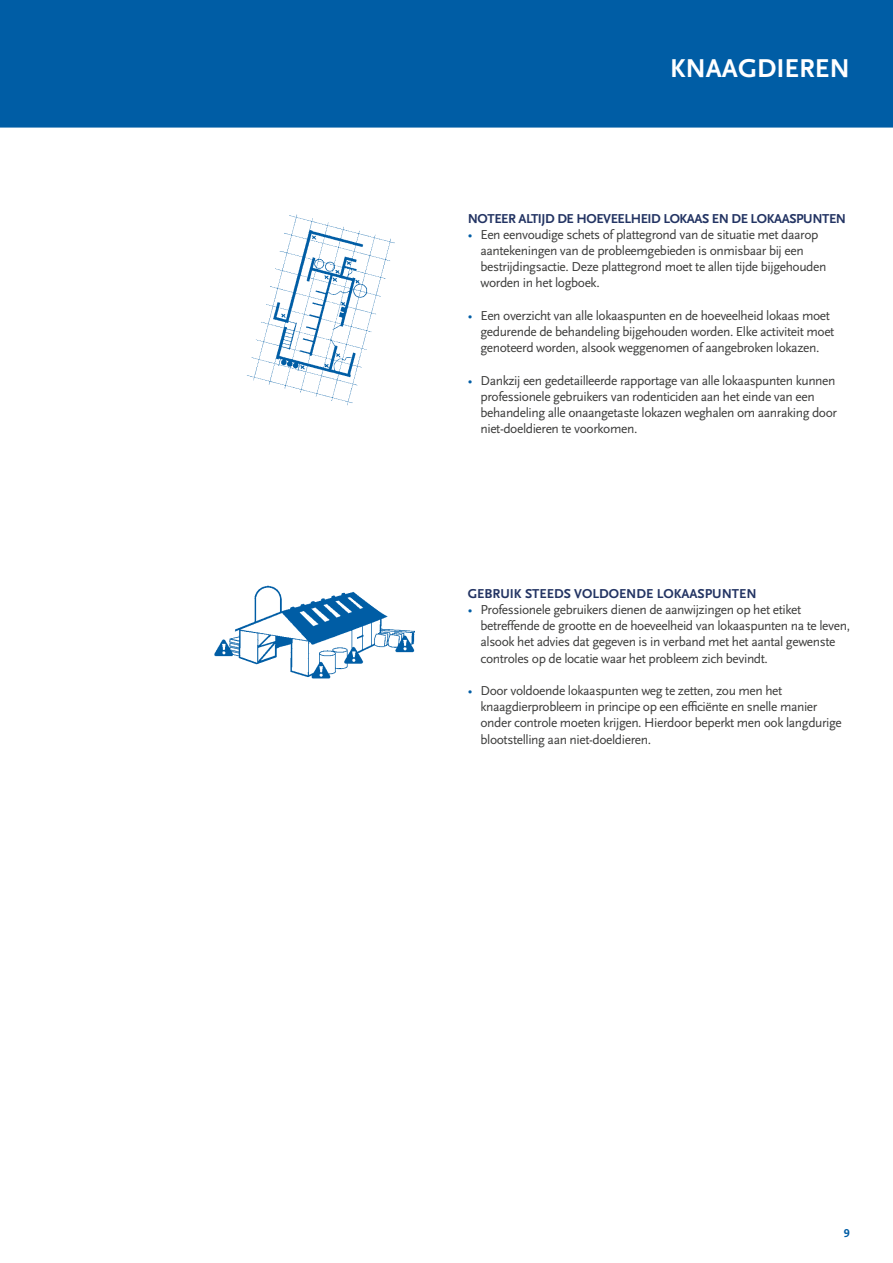
<style>
.page{position:relative;width:893px;height:1263px;background:#fff}
.page>*{position:absolute;margin:0;border:0;box-sizing:border-box;transform-origin:0 0}
.t1{font:700 27px "Scala Sans LF";color:#fff}
.t2{font:13.5px/16.2px "Scala Sans LF";letter-spacing:-.03em;color:#3c3c3b}
.t3{font:700 13.5px "Scala Sans LF";letter-spacing:-.03em;color:#233463}
.t4{font:700 13.5px "Scala Sans LF";color:#233463}
.t5{font:700 12px "Scala Sans LF";color:#005da5}
.s1{color:#005da5}
</style>
<div class="page">
<div style="left:0;top:0;width:893px;height:128px;background:#005da5"></div>
<img style="left:214px;top:586px;width:201px;height:93px">
<img style="left:247px;top:214px;width:148px;height:191px">
<h1 class="t1" style="left:670px;top:54px;width:181px">KNAAGDIEREN</h1>
<p class="t3" style="left:468px;top:211px;width:380px">NOTEER ALTIJD DE HOEVEELHEID LOKAAS EN DE LOKAASPUNTEN</p>
<p class="t2" style="left:480px;top:227px;width:347px;text-indent:-13px"><span class="s1">•</span> Een eenvoudige schets of plattegrond van de situatie met daarop aantekeningen van de probleemgebieden is onmisbaar bij een bestrijdingsactie. Deze plattegrond moet te allen tijde bijgehouden worden in het logboek.</p>
<p class="t2" style="left:480px;top:308px;width:355px;text-indent:-13px"><span class="s1">•</span> Een overzicht van alle lokaaspunten en de hoeveelheid lokaas moet gedurende de behandeling bijgehouden worden. Elke activiteit moet genoteerd worden, alsook weggenomen of aangebroken lokazen.</p>
<p class="t2" style="left:480px;top:372px;width:358px;text-indent:-13px"><span class="s1">•</span> Dankzij een gedetailleerde rapportage van alle lokaaspunten kunnen professionele gebruikers van rodenticiden aan het einde van een behandeling alle onaangetaste lokazen weghalen om aanraking door niet-doeldieren te voorkomen.</p>
<p class="t4" style="left:468px;top:586px;width:290px">GEBRUIK STEEDS VOLDOENDE LOKAASPUNTEN</p>
<p class="t2" style="left:480px;top:602px;width:371px;text-indent:-13px"><span class="s1">•</span> Professionele gebruikers dienen de aanwijzingen op het etiket betreffende de grootte en de hoeveelheid van lokaaspunten na te leven, alsook het advies dat gegeven is in verband met het aantal gewenste controles op de locatie waar het probleem zich bevindt.</p>
<p class="t2" style="left:480px;top:683px;width:363px;text-indent:-13px"><span class="s1">•</span> Door voldoende lokaaspunten weg te zetten, zou men het knaagdierprobleem in principe op een efficiënte en snelle manier onder controle moeten krijgen. Hierdoor beperkt men ook langdurige blootstelling aan niet-doeldieren.</p>
<p class="t5" style="left:844px;top:1227px;width:7px">9</p>
</div>
